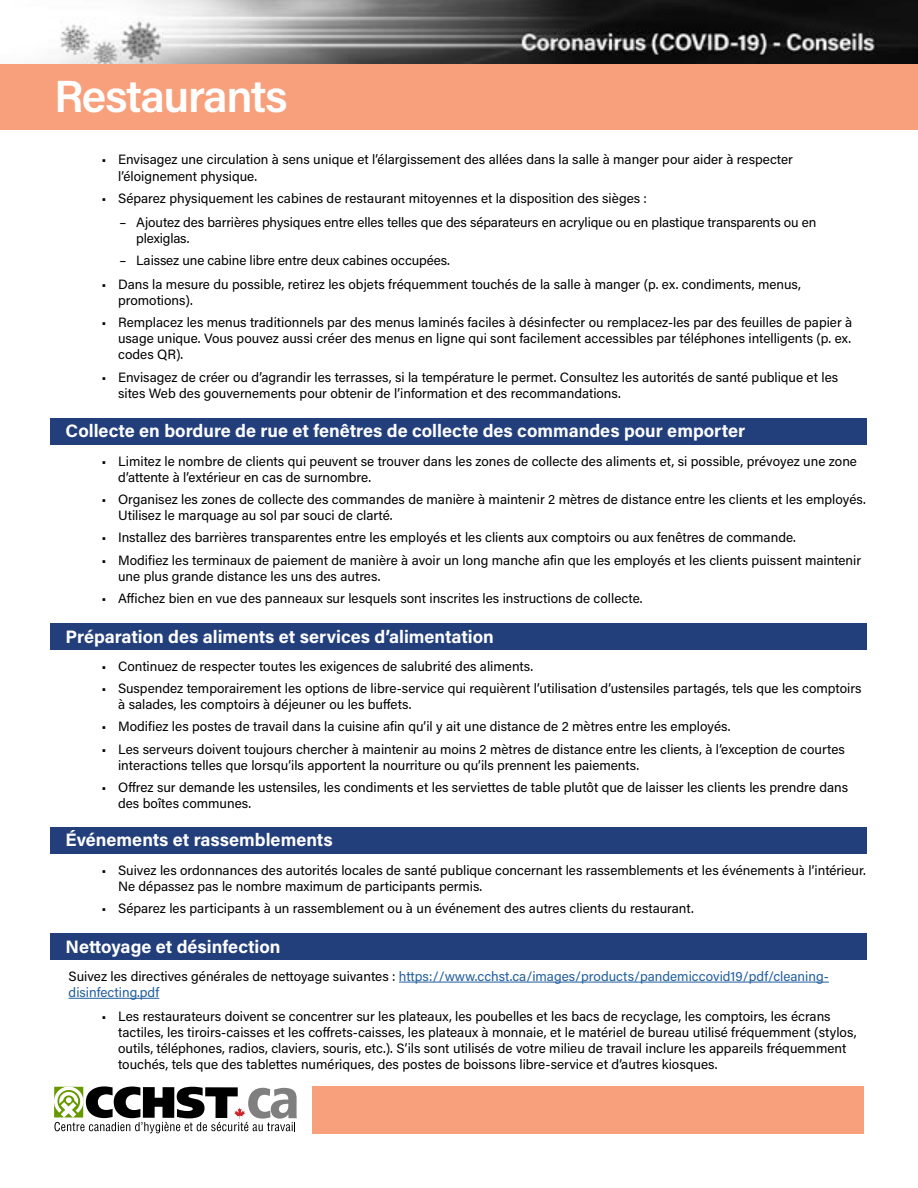
<style>
.page{position:relative;width:918px;height:1188px;background:#fff}
.page>*{position:absolute;margin:0;border:0;box-sizing:border-box;transform-origin:0 0}
.t1{font:600 45px "Acumin Pro";letter-spacing:-.035em;color:#fff}
.t2{font:700 18px "Acumin Pro";color:#fff}
.t3{font:13.5px/16.2px "Acumin Pro";color:#000}
.t4{font:13.5px/16.2px "Acumin Pro";color:#215e9e}
.s1{color:#000}
</style>
<div class="page">
<div style="left:313px;top:1086px;width:551px;height:48px;background:#f8a07b"></div>
<img style="left:44px;top:0;width:874px;height:64px">
<div style="left:51px;top:418px;width:816px;height:27px;background:#223f7c"></div>
<div style="left:51px;top:623px;width:816px;height:27px;background:#223f7c"></div>
<div style="left:51px;top:827px;width:816px;height:27px;background:#223f7c"></div>
<div style="left:51px;top:933px;width:816px;height:27px;background:#223f7c"></div>
<hr style="left:399px;top:982px;width:430px;height:1px;background:#215e9e">
<hr style="left:69px;top:998px;width:90px;height:1px;background:#215e9e">
<svg style="left:54px;top:1086px;width:243px;height:47px"></svg>
<div style="left:0;top:64px;width:918px;height:65px;background:#f8a07b"></div>
<h1 class="t1" style="left:54px;top:65px;width:235px">Restaurants</h1>
<p class="t3" style="left:118px;top:151px;width:676px;text-indent:-16px">• Envisagez une circulation à sens unique et l’élargissement des allées dans la salle à manger pour aider à respecter l’éloignement physique.</p>
<p class="t3" style="left:102px;top:189px;width:547px">• Séparez physiquement les cabines de restaurant mitoyennes et la disposition des sièges :</p>
<p class="t3" style="left:136px;top:213px;width:682px;text-indent:-16px">– Ajoutez des barrières physiques entre elles telles que des séparateurs en acrylique ou en plastique transparents ou en plexiglas.</p>
<p class="t3" style="left:120px;top:252px;width:332px">– Laissez une cabine libre entre deux cabines occupées.</p>
<p class="t3" style="left:118px;top:275px;width:684px;text-indent:-16px">• Dans la mesure du possible, retirez les objets fréquemment touchés de la salle à manger (p. ex. condiments, menus, promotions).</p>
<p class="t3" style="left:118px;top:314px;width:736px;text-align:justify;text-indent:-16px">• Remplacez les menus traditionnels par des menus laminés faciles à désinfecter ou remplacez-les par des feuilles de papier à usage unique. Vous pouvez aussi créer des menus en ligne qui sont facilement accessibles par téléphones intelligents (p. ex. codes QR).</p>
<p class="t3" style="left:118px;top:368px;width:722px;text-indent:-16px">• Envisagez de créer ou d’agrandir les terrasses, si la température le permet. Consultez les autorités de santé publique et les sites Web des gouvernements pour obtenir de l’information et des recommandations.</p>
<h2 class="t2" style="left:66px;top:418px;width:681px">Collecte en bordure de rue et fenêtres de collecte des commandes pour emporter</h2>
<p class="t3" style="left:118px;top:452px;width:740px;text-indent:-16px">• Limitez le nombre de clients qui peuvent se trouver dans les zones de collecte des aliments et, si possible, prévoyez une zone d’attente à l’extérieur en cas de surnombre.</p>
<p class="t3" style="left:118px;top:491px;width:749px;text-indent:-16px">• Organisez les zones de collecte des commandes de manière à maintenir 2 mètres de distance entre les clients et les employés.<br>Utilisez le marquage au sol par souci de clarté.</p>
<p class="t3" style="left:102px;top:529px;width:696px">• Installez des barrières transparentes entre les employés et les clients aux comptoirs ou aux fenêtres de commande.</p>
<p class="t3" style="left:118px;top:551px;width:745px;text-indent:-16px">• Modifiez les terminaux de paiement de manière à avoir un long manche afin que les employés et les clients puissent maintenir une plus grande distance les uns des autres.</p>
<p class="t3" style="left:102px;top:590px;width:542px">• Affichez bien en vue des panneaux sur lesquels sont inscrites les instructions de collecte.</p>
<h2 class="t2" style="left:66px;top:624px;width:430px">Préparation des aliments et services d’alimentation</h2>
<p class="t3" style="left:102px;top:657px;width:433px">• Continuez de respecter toutes les exigences de salubrité des aliments.</p>
<p class="t3" style="left:118px;top:680px;width:745px;text-indent:-16px">• Suspendez temporairement les options de libre-service qui requièrent l’utilisation d’ustensiles partagés, tels que les comptoirs à salades, les comptoirs à déjeuner ou les buffets.</p>
<p class="t3" style="left:102px;top:718px;width:630px">• Modifiez les postes de travail dans la cuisine afin qu’il y ait une distance de 2 mètres entre les employés.</p>
<p class="t3" style="left:118px;top:740px;width:728px;text-indent:-16px">• Les serveurs doivent toujours chercher à maintenir au moins 2 mètres de distance entre les clients, à l’exception de courtes interactions telles que lorsqu’ils apportent la nourriture ou qu’ils prennent les paiements.</p>
<p class="t3" style="left:118px;top:779px;width:732px;text-indent:-16px">• Offrez sur demande les ustensiles, les condiments et les serviettes de table plutôt que de laisser les clients les prendre dans des boîtes communes.</p>
<h2 class="t2" style="left:66px;top:827px;width:269px">Événements et rassemblements</h2>
<p class="t3" style="left:118px;top:861px;width:749px;text-indent:-16px">• Suivez les ordonnances des autorités locales de santé publique concernant les rassemblements et les événements à l’intérieur.<br>Ne dépassez pas le nombre maximum de participants permis.</p>
<p class="t3" style="left:102px;top:900px;width:594px">• Séparez les participants à un rassemblement ou à un événement des autres clients du restaurant.</p>
<h2 class="t2" style="left:66px;top:934px;width:217px">Nettoyage et désinfection</h2>
<p class="t4" style="left:69px;top:967px;width:762px"><span class="s1">Suivez les directives générales de nettoyage suivantes :</span> https://www.cchst.ca/images/products/pandemiccovid19/pdf/cleaning&shy;disinfecting.pdf</p>
<p class="t3" style="left:118px;top:1007px;width:740px;text-indent:-16px">• Les restaurateurs doivent se concentrer sur les plateaux, les poubelles et les bacs de recyclage, les comptoirs, les écrans tactiles, les tiroirs-caisses et les coffrets-caisses, les plateaux à monnaie, et le matériel de bureau utilisé fréquemment (stylos, outils, téléphones, radios, claviers, souris, etc.). S’ils sont utilisés de votre milieu de travail inclure les appareils fréquemment touchés, tels que des tablettes numériques, des postes de boissons libre-service et d’autres kiosques.</p>
</div>
